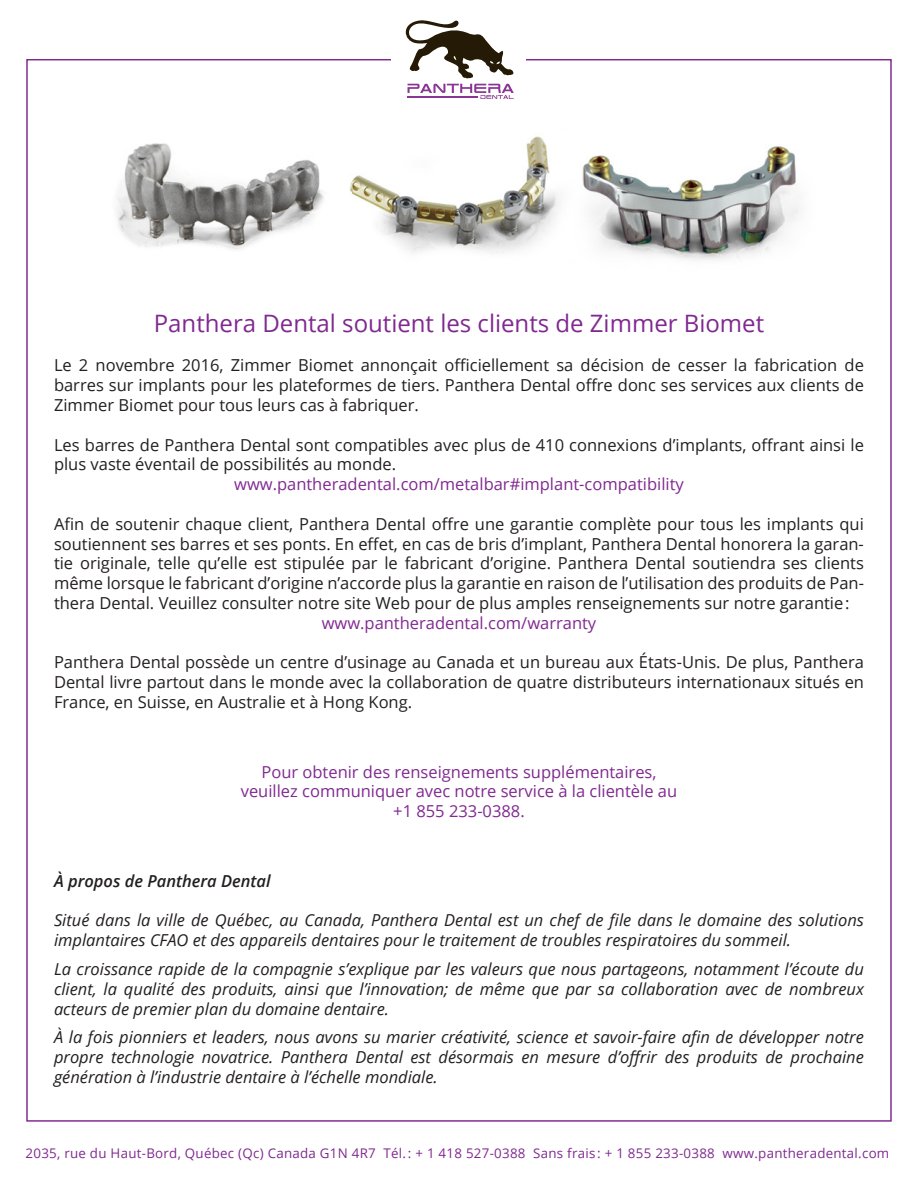
<style>
.page{position:relative;width:918px;height:1188px;background:#fff}
.page>*{position:absolute;margin:0;border:0;box-sizing:border-box;transform-origin:0 0}
.t1{font:24px "Open Sans";color:#802990}
.t2{font:16.5px/19.8px "Open Sans";color:#231f20;text-align:justify}
.t3{font:italic 16.5px/19.8px "Open Sans";color:#231f20;text-align:justify}
.t4{font:16.5px/19.8px "Open Sans";color:#802990;text-align:center}
.t5{font:italic 600 16.5px "Open Sans";color:#231f20}
.t6{font:13.35px "Open Sans";letter-spacing:.02em;color:#802990}
</style>
<div class="page">
<svg style="left:405px;top:20px;width:109px;height:79px"></svg>
<hr style="left:408px;top:96px;width:70px;height:2px;background:#893594">
<img style="left:117px;top:136px;width:682px;height:124px">
<h1 class="t1" style="left:154px;top:307px;width:612px">Panthera Dental soutient les clients de Zimmer Biomet</h1>
<p class="t2" style="left:54px;top:355px;width:811px">Le 2 novembre 2016, Zimmer Biomet annonçait officiellement sa décision de cesser la fabrication de barres sur implants pour les plateformes de tiers. Panthera Dental offre donc ses services aux clients de Zimmer Biomet pour tous leurs cas à fabriquer.</p>
<p class="t2" style="left:54px;top:434px;width:811px">Les barres de Panthera Dental sont compatibles avec plus de 410 connexions d’implants, offrant ainsi le plus vaste éventail de possibilités au monde.</p>
<p class="t4" style="left:234px;top:474px;width:451px">www.pantheradental.com/metalbar#implant-compatibility</p>
<p class="t2" style="left:54px;top:513px;width:812px">Afin de soutenir chaque client, Panthera Dental offre une garantie complète pour tous les implants qui soutiennent ses barres et ses ponts. En effet, en cas de bris d’implant, Panthera Dental honorera la garan&shy;tie originale, telle qu’elle est stipulée par le fabricant d’origine. Panthera Dental soutiendra ses clients même lorsque le fabricant d’origine n’accorde plus la garantie en raison de l’utilisation des produits de Pan&shy;thera Dental. Veuillez consulter notre site Web pour de plus amples renseignements sur notre garantie:</p>
<p class="t4" style="left:322px;top:612px;width:276px">www.pantheradental.com/warranty</p>
<p class="t2" style="left:54px;top:652px;width:812px">Panthera Dental possède un centre d’usinage au Canada et un bureau aux États-Unis. De plus, Panthera Dental livre partout dans le monde avec la collaboration de quatre distributeurs internationaux situés en France, en Suisse, en Australie et à Hong Kong.</p>
<p class="t4" style="left:241px;top:761px;width:438px">Pour obtenir des renseignements supplémentaires, veuillez communiquer avec notre service à la clientèle au +1 855 233-0388.</p>
<p class="t5" style="left:54px;top:869px;width:218px">À propos de Panthera Dental</p>
<p class="t3" style="left:54px;top:910px;width:811px">Situé dans la ville de Québec, au Canada, Panthera Dental est un chef de file dans le domaine des solutions implantaires CFAO et des appareils dentaires pour le traitement de troubles respiratoires du sommeil.</p>
<p class="t3" style="left:54px;top:959px;width:811px">La croissance rapide de la compagnie s’explique par les valeurs que nous partageons, notamment l’écoute du client, la qualité des produits, ainsi que l’innovation; de même que par sa collaboration avec de nombreux acteurs de premier plan du domaine dentaire.</p>
<p class="t3" style="left:54px;top:1027px;width:811px">À la fois pionniers et leaders, nous avons su marier créativité, science et savoir-faire afin de développer notre propre technologie novatrice. Panthera Dental est désormais en mesure d’offrir des produits de prochaine génération à l’industrie dentaire à l’échelle mondiale.</p>
<p class="t6" style="left:26px;top:1144px;width:865px">2035, rue du Haut-Bord, Québec (Qc) Canada G1N 4R7 Tél.: + 1 418 527-0388 Sans frais : + 1 855 233-0388 www.pantheradental.com</p>
</div>
